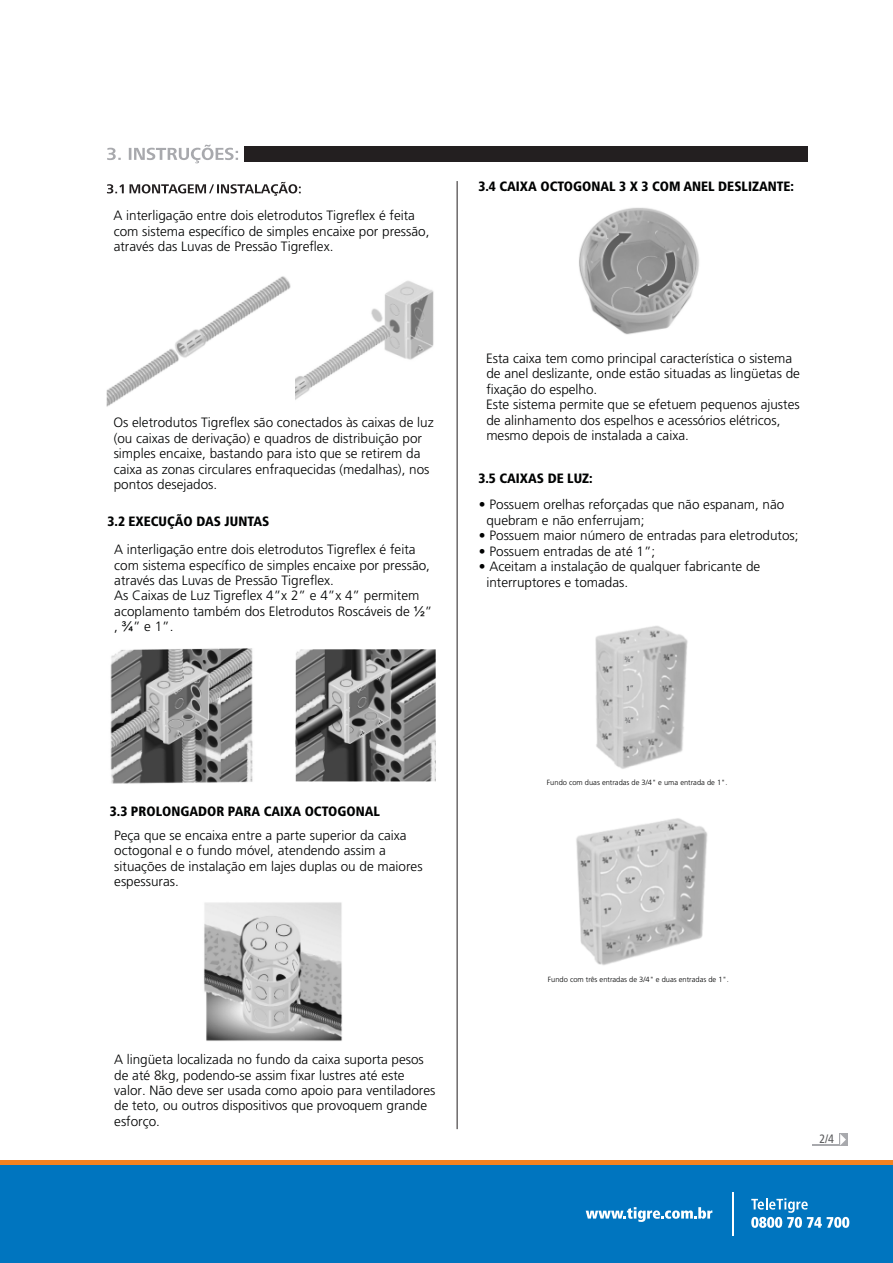
<style>
.page{position:relative;width:893px;height:1263px;background:#fff}
.page>*{position:absolute;margin:0;border:0;box-sizing:border-box;transform-origin:0 0}
.t1{font:300 13.5px/15.5px "Frutiger";color:#010202}
.t2{font:900 condensed 13.5px "Frutiger 77";color:#010202}
.t3{font:condensed 12.15px "Frutiger 57";color:#57585a}
.t4{font:300 7.5px "Frutiger";color:#010202}
.t5{font:700 condensed 7.5px "Frutiger 67";color:#6c6d70}
.s1{font-family:"Arial";font-weight:400}
</style>
<div class="page">
<img style="left:110px;top:648px;width:143px;height:136px">
<img style="left:295px;top:649px;width:141px;height:132px">
<img style="left:295px;top:281px;width:139px;height:119px">
<img style="left:106px;top:276px;width:185px;height:131px">
<img style="left:579px;top:207px;width:120px;height:128px">
<svg style="left:107px;top:182px;width:194px;height:14px"></svg>
<svg style="left:107px;top:145px;width:131px;height:18px"></svg>
<div style="left:244px;top:146px;width:564px;height:16px;background:#231f20"></div>
<img style="left:204px;top:902px;width:138px;height:139px">
<hr style="left:457px;top:181px;width:1px;height:948px;background:#231f20">
<img style="left:576px;top:818px;width:132px;height:147px">
<img style="left:595px;top:626px;width:93px;height:143px">
<div style="left:0;top:1165px;width:893px;height:98px;background:#0075bf"></div>
<hr style="left:0;top:1161px;width:893px;height:4px;background:#f58220">
<svg style="left:751px;top:1198px;width:98px;height:30px"></svg>
<svg style="left:586px;top:1207px;width:126px;height:15px"></svg>
<hr style="left:733px;top:1192px;width:1px;height:43px;background:#fff">
<div style="left:839px;top:1133px;width:8px;height:13px;background:#a8a9ad"></div>
<svg style="left:840px;top:1134px;width:6px;height:11px"></svg>
<hr style="left:812px;top:1144px;width:28px;height:2px;background:#a8a9ad">
<p class="t1" style="left:113px;top:208px;width:317px">A interligação entre dois eletrodutos Tigreflex é feita com sistema específico de simples encaixe por pressão, através das Luvas de Pressão Tigreflex.</p>
<p class="t1" style="left:113px;top:415px;width:322px">Os eletrodutos Tigreflex são conectados às caixas de luz (ou caixas de derivação) e quadros de distribuição por simples encaixe, bastando para isto que se retirem da caixa as zonas circulares enfraquecidas (medalhas), nos pontos desejados.</p>
<p class="t2" style="left:107px;top:516px;width:163px">3.2 EXECUÇÃO DAS JUNTAS</p>
<p class="t1" style="left:114px;top:542px;width:320px">A interligação entre dois eletrodutos Tigreflex é feita com sistema específico de simples encaixe por pressão, através das Luvas de Pressão Tigreflex.<br>As Caixas de Luz Tigreflex 4”x 2” e 4”x 4” permitem acoplamento também dos Eletrodutos Roscáveis de <span class="s1">½</span>” , <span class="s1">¾</span>” e 1”.</p>
<p class="t2" style="left:110px;top:806px;width:272px">3.3 PROLONGADOR PARA CAIXA OCTOGONAL</p>
<p class="t1" style="left:114px;top:828px;width:310px">Peça que se encaixa entre a parte superior da caixa octogonal e o fundo móvel, atendendo assim a situações de instalação em lajes duplas ou de maiores espessuras.</p>
<p class="t1" style="left:114px;top:1052px;width:323px">A lingüeta localizada no fundo da caixa suporta pesos de até 8kg, podendo-se assim fixar lustres até este valor. Não deve ser usada como apoio para ventiladores de teto, ou outros dispositivos que provoquem grande esforço.</p>
<p class="t2" style="left:478px;top:181px;width:317px">3.4 CAIXA OCTOGONAL 3 X 3 COM ANEL DESLIZANTE:</p>
<p class="t1" style="left:486px;top:351px;width:315px">Esta caixa tem como principal característica o sistema de anel deslizante, onde estão situadas as lingüetas de fixação do espelho.<br>Este sistema permite que se efetuem pequenos ajustes de alinhamento dos espelhos e acessórios elétricos, mesmo depois de instalada a caixa.</p>
<p class="t2" style="left:478px;top:473px;width:116px">3.5 CAIXAS DE LUZ:</p>
<p class="t1" style="left:486px;top:497px;width:299px;text-indent:-7px">• Possuem orelhas reforçadas que não espanam, não quebram e não enferrujam;</p>
<p class="t1" style="left:479px;top:528px;width:321px">• Possuem maior número de entradas para eletrodutos;</p>
<p class="t1" style="left:479px;top:543px;width:178px">• Possuem entradas de até 1”;</p>
<p class="t1" style="left:486px;top:559px;width:275px;text-indent:-7px">• Aceitam a instalação de qualquer fabricante de interruptores e tomadas.</p>
<p class="t5" style="left:624px;top:656px;width:11px">¾’’</p>
<p class="t5" style="left:626px;top:685px;width:9px">1’’</p>
<p class="t5" style="left:625px;top:717px;width:11px">¾’’</p>
<p class="t4" style="left:547px;top:778px;width:182px">Fundo com duas entradas de 3/4" e uma entrada de 1".</p>
<p class="t4" style="left:548px;top:975px;width:182px">Fundo com três entradas de 3/4" e duas entradas de 1".</p>
<p class="t3" style="left:819px;top:1134px;width:16px">2/4</p>
</div>
